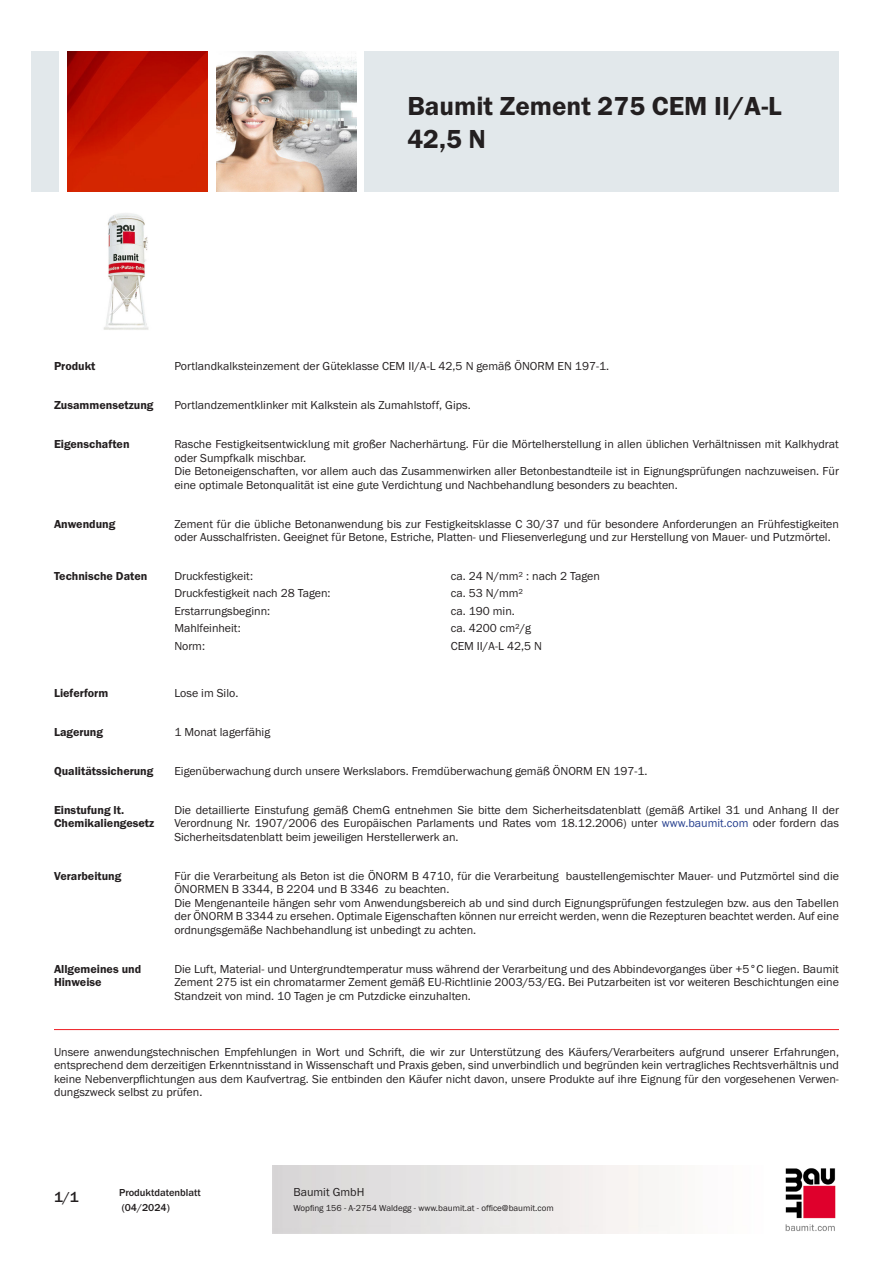
<style>
.page{position:relative;width:893px;height:1263px;background:#fff}
.page>*{position:absolute;margin:0;border:0;box-sizing:border-box;transform-origin:0 0}
.PDS_Produktname{font:27px/32.4px "BM Franklin Gothic URW Dem";color:#231f20}
.t1{font:500 15px "BM Franklin Gothic URW";color:#231f20}
.PDS_Standard{font:12px/13.5px "BM Franklin Gothic URW Boo";color:#231f20}
.PDS_Header{font:12px/13.5px "BM Franklin Gothic URW Dem";color:#231f20}
.PDS_Standard_linksbü{font:12px "BM Franklin Gothic URW Boo";color:#231f20}
.t2{font:500 10.5px/15px "BM Franklin Gothic URW";color:#231f20}
.t3{font:9px "BM Franklin Gothic URW Boo";color:#231f20}
.s1{color:#253f8e}
</style>
<div class="page">
<img style="left:785px;top:1168px;width:51px;height:63px">
<div style="left:32px;top:51px;width:27px;height:140px;background:#e2e8eb"></div>
<img style="left:68px;top:52px;width:140px;height:139px">
<img style="left:216px;top:51px;width:141px;height:140px">
<div style="left:365px;top:51px;width:474px;height:140px;background:#e2e8eb"></div>
<img style="left:103px;top:213px;width:46px;height:117px">
<hr style="left:54px;top:1029px;width:785px;height:1px;background:#ee1d23">
<p class="PDS_Produktname" style="left:407px;top:90px;width:376px">Baumit Zement 275 CEM II/A-L<br>42,5 N</p>
<p class="PDS_Header" style="left:54px;top:360px;width:43px">Produkt</p>
<p class="PDS_Standard" style="left:174px;top:360px;width:436px">Portlandkalksteinzement der Güteklasse CEM II/A-L 42,5 N gemäß ÖNORM EN 197-1.</p>
<p class="PDS_Header" style="left:54px;top:399px;width:101px">Zusammensetzung</p>
<p class="PDS_Standard" style="left:174px;top:399px;width:298px">Portlandzementklinker mit Kalkstein als Zumahlstoff, Gips.</p>
<p class="PDS_Header" style="left:54px;top:438px;width:77px">Eigenschaften</p>
<p class="PDS_Standard" style="left:174px;top:438px;width:666px">Rasche Festigkeitsentwicklung mit großer Nacherhärtung. Für die Mörtelherstellung in allen üblichen Verhältnissen mit Kalkhydrat oder Sumpfkalk mischbar.</p>
<p class="PDS_Standard" style="left:174px;top:465px;width:666px">Die Betoneigenschaften, vor allem auch das Zusammenwirken aller Betonbestandteile ist in Eignungsprüfungen nachzuweisen. Für eine optimale Betonqualität ist eine gute Verdichtung und Nachbehandlung besonders zu beachten.</p>
<p class="PDS_Header" style="left:54px;top:517px;width:63px">Anwendung</p>
<p class="PDS_Standard" style="left:174px;top:517px;width:666px">Zement für die übliche Betonanwendung bis zur Festigkeitsklasse C 30/37 und für besondere Anforderungen an Frühfestigkeiten oder Ausschalfristen. Geeignet für Betone, Estriche, Platten- und Fliesenverlegung und zur Herstellung von Mauer- und Putzmörtel.</p>
<p class="PDS_Header" style="left:54px;top:569px;width:95px">Technische Daten</p>
<p class="PDS_Standard_linksbü" style="left:174px;top:568px;width:80px">Druckfestigkeit:</p>
<p class="PDS_Standard_linksbü" style="left:451px;top:568px;width:151px">ca. 24 N/mm² : nach 2 Tagen</p>
<p class="PDS_Standard_linksbü" style="left:174px;top:586px;width:158px">Druckfestigkeit nach 28 Tagen:</p>
<p class="PDS_Standard_linksbü" style="left:451px;top:586px;width:74px">ca. 53 N/mm²</p>
<p class="PDS_Standard_linksbü" style="left:174px;top:603px;width:97px">Erstarrungsbeginn:</p>
<p class="PDS_Standard_linksbü" style="left:451px;top:603px;width:66px">ca. 190 min.</p>
<p class="PDS_Standard_linksbü" style="left:174px;top:621px;width:68px">Mahlfeinheit:</p>
<p class="PDS_Standard_linksbü" style="left:451px;top:621px;width:82px">ca. 4200 cm²/g</p>
<p class="PDS_Standard_linksbü" style="left:174px;top:638px;width:32px">Norm:</p>
<p class="PDS_Standard_linksbü" style="left:451px;top:638px;width:93px">CEM II/A-L 42,5 N</p>
<p class="PDS_Header" style="left:54px;top:687px;width:56px">Lieferform</p>
<p class="PDS_Standard" style="left:174px;top:687px;width:65px">Lose im Silo.</p>
<p class="PDS_Header" style="left:54px;top:726px;width:51px">Lagerung</p>
<p class="PDS_Standard" style="left:174px;top:725px;width:97px">1 Monat lagerfähig</p>
<p class="PDS_Header" style="left:54px;top:764px;width:101px">Qualitätssicherung</p>
<p class="PDS_Standard" style="left:174px;top:764px;width:475px">Eigenüberwachung durch unsere Werkslabors. Fremdüberwachung gemäß ÖNORM EN 197-1.</p>
<p class="PDS_Header" style="left:54px;top:803px;width:102px">Einstufung lt.<br>Chemikaliengesetz</p>
<p class="PDS_Standard" style="left:174px;top:803px;width:666px;text-align:justify">Die detaillierte Einstufung gemäß ChemG entnehmen Sie bitte dem Sicherheitsdatenblatt (gemäß Artikel 31 und Anhang II der Verordnung Nr. 1907/2006 des Europäischen Parlaments und Rates vom 18.12.2006) unter <span class="s1">www.baumit.com</span> oder fordern das Sicherheitsdatenblatt beim jeweiligen Herstellerwerk an.</p>
<p class="PDS_Header" style="left:54px;top:869px;width:69px">Verarbeitung</p>
<p class="PDS_Standard" style="left:174px;top:869px;width:666px">Für die Verarbeitung als Beton ist die ÖNORM B 4710, für die Verarbeitung baustellengemischter Mauer- und Putzmörtel sind die<br>ÖNORMEN B 3344, B 2204 und B 3346 zu beachten.</p>
<p class="PDS_Standard" style="left:174px;top:896px;width:666px;text-align:justify">Die Mengenanteile hängen sehr vom Anwendungsbereich ab und sind durch Eignungsprüfungen festzulegen bzw. aus den Tabellen der ÖNORM B 3344 zu ersehen. Optimale Eigenschaften können nur erreicht werden, wenn die Rezepturen beachtet werden. Auf eine ordnungsgemäße Nachbehandlung ist unbedingt zu achten.</p>
<p class="PDS_Header" style="left:54px;top:962px;width:89px">Allgemeines und<br>Hinweise</p>
<p class="PDS_Standard" style="left:174px;top:962px;width:666px;text-align:justify">Die Luft, Material- und Untergrundtemperatur muss während der Verarbeitung und des Abbindevorganges über +5°C liegen. Baumit Zement 275 ist ein chromatarmer Zement gemäß EU-Richtlinie 2003/53/EG. Bei Putzarbeiten ist vor weiteren Beschichtungen eine Standzeit von mind. 10 Tagen je cm Putzdicke einzuhalten.</p>
<p class="PDS_Standard" style="left:54px;top:1045px;width:786px;text-align:justify">Unsere anwendungstechnischen Empfehlungen in Wort und Schrift, die wir zur Unterstützung des Käufers/Verarbeiters aufgrund unserer Erfahrungen, entsprechend dem derzeitigen Erkenntnisstand in Wissenschaft und Praxis geben, sind unverbindlich und begründen kein vertragliches Rechtsverhältnis und keine Nebenverpflichtungen aus dem Kaufvertrag. Sie entbinden den Käufer nicht davon, unsere Produkte auf ihre Eignung für den vorgesehenen Verwen&shy;dungszweck selbst zu prüfen.</p>
<p class="t1" style="left:54px;top:1188px;width:26px">1/1</p>
<p class="t2" style="left:119px;top:1185px;width:83px">Produktdatenblatt (04/2024)</p>
<p class="PDS_Standard" style="left:293px;top:1185px;width:73px">Baumit GmbH</p>
<p class="t3" style="left:293px;top:1202px;width:262px">Wopfing 156 - A-2754 Waldegg - www.baumit.at - office@baumit.com</p>
</div>
